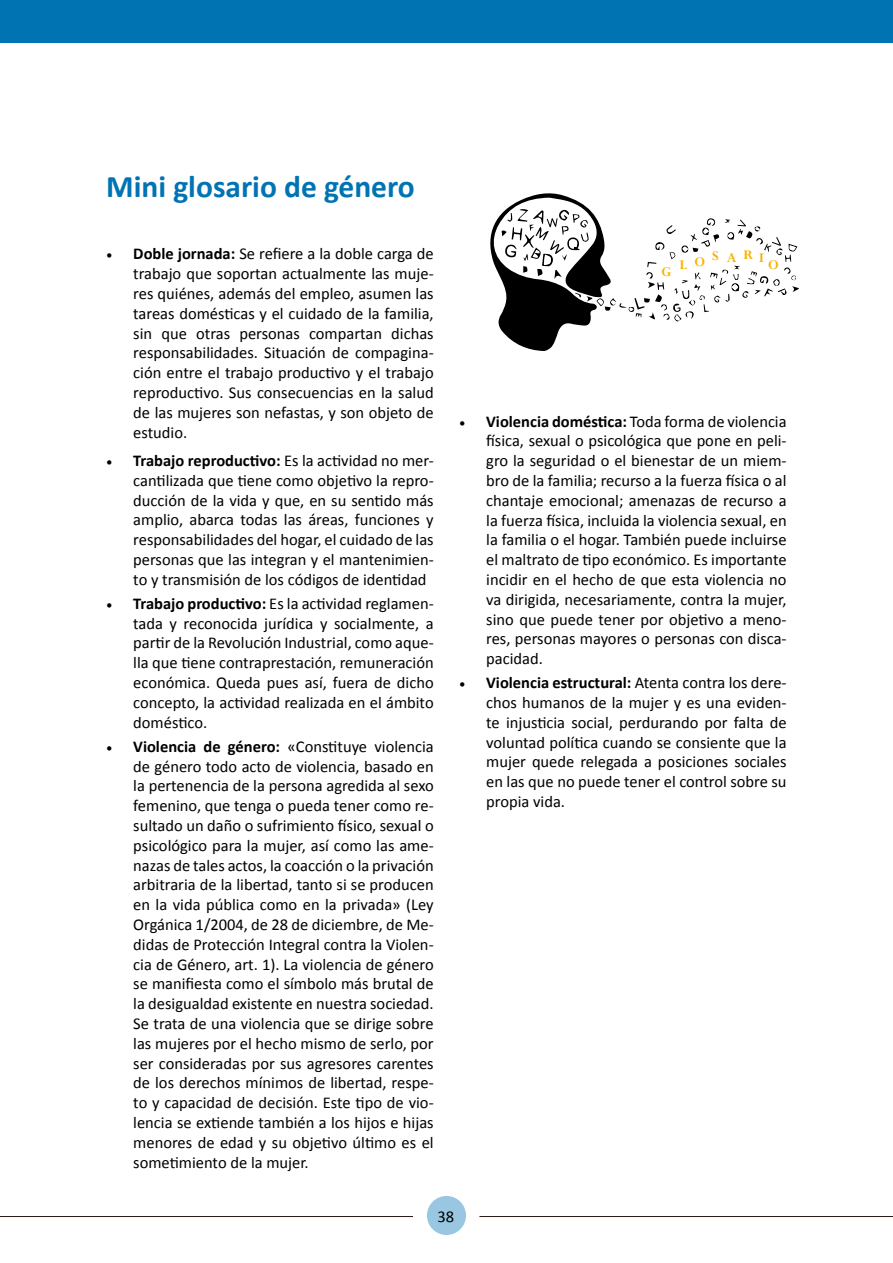
<style>
.page{position:relative;width:893px;height:1263px;background:#fff}
.page>*{position:absolute;margin:0;border:0;box-sizing:border-box;transform-origin:0 0}
.t1{font:700 31.5px "Calibri";color:#0073b3}
.t2{font:16.5px/19.8px "Calibri";color:#000;text-align:justify}
.t3{font:700 14.85px "Perpetua";letter-spacing:.47em;color:#f9b200}
.s1{font-family:"Minion Pro"}
.s2{font-weight:700}
</style>
<div class="page">
<hr style="left:0;top:1216px;width:413px;height:1px;background:#241813">
<hr style="left:479px;top:1216px;width:414px;height:1px;background:#241813">
<div style="left:427px;top:1196px;width:39px;height:39px;background:#99c7e1;border-radius:50%"></div>
<div style="left:0;top:0;width:893px;height:43px;background:#0073b3"></div>
<svg style="left:490px;top:193px;width:309px;height:158px"></svg>
<h1 class="t1" style="left:106px;top:166px;width:310px">Mini glosario de género</h1>
<p class="t2" style="left:133px;top:244px;width:302px;text-indent:-27px"><span class="s1">•</span> <span class="s2">Doble jornada:</span> Se refiere a la doble carga de trabajo que soportan actualmente las muje&shy;res quiénes, además del empleo, asumen las tareas domésticas y el cuidado de la familia, sin que otras personas compartan dichas responsabilidades. Situación de compagina&shy;ción entre el trabajo productivo y el trabajo reproductivo. Sus consecuencias en la salud de las mujeres son nefastas, y son objeto de estudio.</p>
<p class="t2" style="left:133px;top:451px;width:302px;text-indent:-27px"><span class="s1">•</span> <span class="s2">Trabajo reproductivo:</span> Es la actividad no mer&shy;cantilizada que tiene como objetivo la repro&shy;ducción de la vida y que, en su sentido más amplio, abarca todas las áreas, funciones y responsabilidades del hogar, el cuidado de las personas que las integran y el mantenimien&shy;to y transmisión de los códigos de identidad</p>
<p class="t2" style="left:133px;top:593px;width:302px;text-indent:-27px"><span class="s1">•</span> <span class="s2">Trabajo productivo:</span> Es la actividad reglamen&shy;tada y reconocida jurídica y socialmente, a partir de la Revolución Industrial, como aque&shy;lla que tiene contraprestación, remuneración económica. Queda pues así, fuera de dicho concepto, la actividad realizada en el ámbito doméstico.</p>
<p class="t2" style="left:133px;top:736px;width:302px;text-indent:-27px"><span class="s1">•</span> <span class="s2">Violencia de género:</span> «Constituye violencia de género todo acto de violencia, basado en la pertenencia de la persona agredida al sexo femenino, que tenga o pueda tener como re&shy;sultado un daño o sufrimiento físico, sexual o psicológico para la mujer, así como las ame&shy;nazas de tales actos, la coacción o la privación arbitraria de la libertad, tanto si se producen en la vida pública como en la privada» (Ley Orgánica 1/2004, de 28 de diciembre, de Me&shy;didas de Protección Integral contra la Violen&shy;cia de Género, art. 1). La violencia de género se manifiesta como el símbolo más brutal de la desigualdad existente en nuestra sociedad.<br>Se trata de una violencia que se dirige sobre las mujeres por el hecho mismo de serlo, por ser consideradas por sus agresores carentes de los derechos mínimos de libertad, respe&shy;to y capacidad de decisión. Este tipo de vio&shy;lencia se extiende también a los hijos e hijas menores de edad y su objetivo último es el sometimiento de la mujer.</p>
<p class="t3" style="left:662px;top:264px;width:11px">G</p>
<p class="t3" style="left:680px;top:250px;width:86px">LOSARI</p>
<p class="t3" style="left:768px;top:257px;width:12px">O</p>
<p class="t2" style="left:486px;top:411px;width:302px;text-indent:-27px"><span class="s1">•</span> <span class="s2">Violencia doméstica:</span> Toda forma de violencia física, sexual o psicológica que pone en peli&shy;gro la seguridad o el bienestar de un miem&shy;bro de la familia; recurso a la fuerza física o al chantaje emocional; amenazas de recurso a la fuerza física, incluida la violencia sexual, en la familia o el hogar. También puede incluirse el maltrato de tipo económico. Es importante incidir en el hecho de que esta violencia no va dirigida, necesariamente, contra la mujer, sino que puede tener por objetivo a meno&shy;res, personas mayores o personas con disca&shy;pacidad.</p>
<p class="t2" style="left:486px;top:673px;width:302px;text-indent:-27px"><span class="s1">•</span> <span class="s2">Violencia estructural:</span> Atenta contra los dere&shy;chos humanos de la mujer y es una eviden&shy;te injusticia social, perdurando por falta de voluntad política cuando se consiente que la mujer quede relegada a posiciones sociales en las que no puede tener el control sobre su propia vida.</p>
<p class="t2" style="left:437px;top:1206px;width:18px">38</p>
</div>
